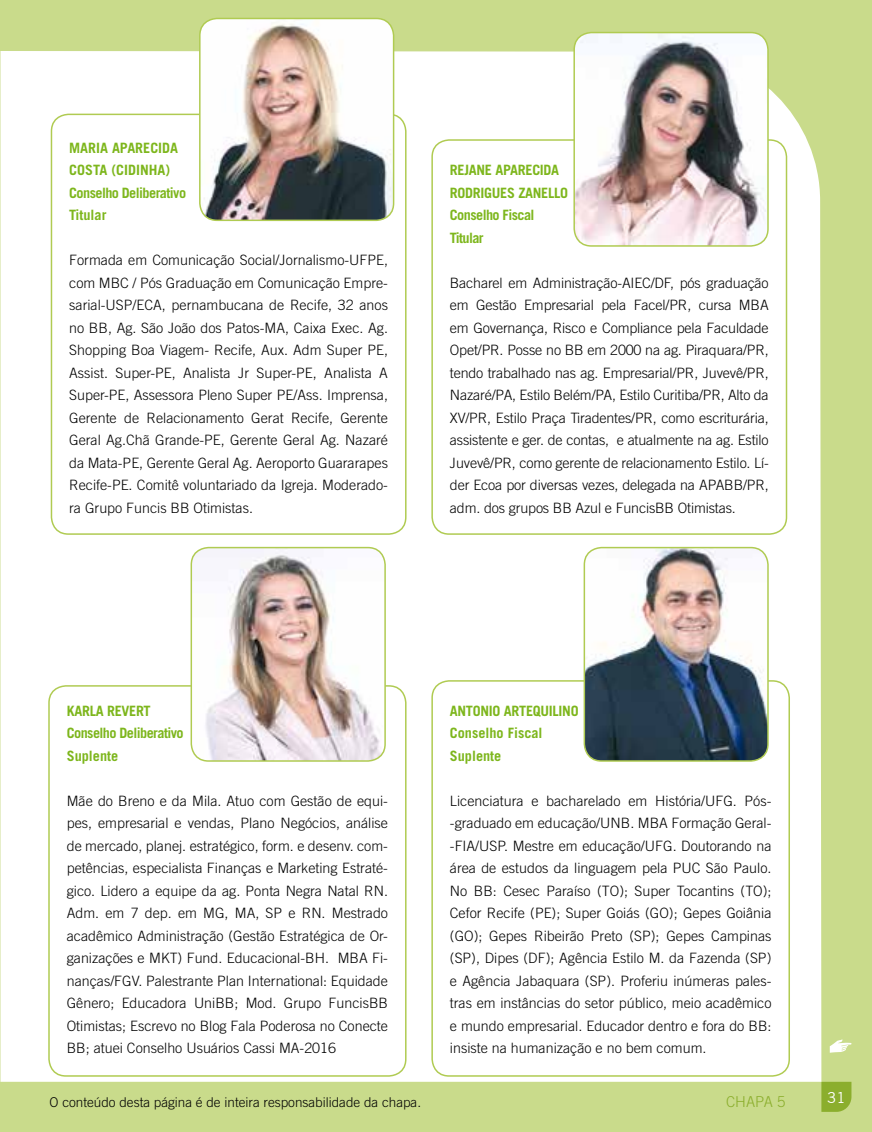
<style>
.page{position:relative;width:872px;height:1132px;background:#fff}
.page>*{position:absolute;margin:0;border:0;box-sizing:border-box;transform-origin:0 0}
.t1{font:300 15px "Trade Gothic";color:#8bae2d}
.t2{font:15px "Trade Gothic";color:#fff}
.t3{font:300 14.25px/22.5px "Trade Gothic";color:#000;text-align:justify}
.t4{font:700 14.25px/22.5px "Trade Gothic";color:#7db61c}
.t5{font:700 14.25px/22.5px "Trade Gothic";letter-spacing:-.02em;color:#7db61c}
.t6{font:700 14.25px/22.5px "Trade Gothic";letter-spacing:-.04em;color:#7db61c}
.t7{font:300 13.5px "Trade Gothic";color:#000}
</style>
<div class="page">
<div style="left:0;top:0;width:872px;height:1131px;background:#c9db8b"></div>
<svg style="left:821px;top:1081px;width:30px;height:30px"></svg>
<div style="left:0;top:51px;width:821px;height:1030px;background:#fff"></div>
<svg style="left:829px;top:1039px;width:22px;height:13px"></svg>
<div style="left:432px;top:680px;width:357px;height:395px;background:#fff;border-radius:17px"></div>
<div style="left:431px;top:680px;width:359px;height:396px;border:2px solid #b0cb52;border-radius:17px"></div>
<div style="left:49px;top:685px;width:357px;height:390px;background:#fff;border-radius:17px"></div>
<div style="left:48px;top:685px;width:358px;height:391px;border:2px solid #b0cb52;border-radius:17px"></div>
<img style="left:192px;top:547px;width:193px;height:213px">
<div style="left:190px;top:546px;width:196px;height:215px;border:2px solid #b0cb52;border-radius:17px"></div>
<div style="left:51px;top:114px;width:355px;height:420px;background:#fff;border-radius:17px"></div>
<div style="left:51px;top:114px;width:355px;height:420px;border:2px solid #b0cb52;border-radius:17px"></div>
<img style="left:200px;top:18px;width:193px;height:202px">
<div style="left:199px;top:18px;width:195px;height:203px;border:2px solid #b0cb52;border-radius:17px"></div>
<div style="left:432px;top:140px;width:354px;height:394px;background:#fff;border-radius:17px"></div>
<div style="left:431px;top:139px;width:356px;height:395px;border:2px solid #b0cb52;border-radius:17px"></div>
<img style="left:576px;top:33px;width:192px;height:213px">
<div style="left:573px;top:32px;width:195px;height:215px;border:2px solid #b0cb52;border-radius:17px"></div>
<img style="left:584px;top:547px;width:184px;height:213px">
<div style="left:583px;top:546px;width:185px;height:215px;border:2px solid #b0cb52;border-radius:17px"></div>
<p class="t4" style="left:69px;top:136px;width:118px">MARIA APARECIDA<br>COSTA (CIDINHA)<br>Conselho Deliberativo<br>Titular</p>
<p class="t3" style="left:69px;top:249px;width:320px">Formada em Comunicação Social/Jornalismo-UFPE, com MBC / Pós Graduação em Comunicação Empre&shy;sarial-USP/ECA, pernambucana de Recife, 32 anos no BB, Ag. São João dos Patos-MA, Caixa Exec. Ag.<br>Shopping Boa Viagem- Recife, Aux. Adm Super PE, Assist. Super-PE, Analista Jr Super-PE, Analista A Super-PE, Assessora Pleno Super PE/Ass. Imprensa, Gerente de Relacionamento Gerat Recife, Gerente Geral Ag.Chã Grande-PE, Gerente Geral Ag. Nazaré da Mata-PE, Gerente Geral Ag. Aeroporto Guararapes Recife-PE. Comitê voluntariado da Igreja. Moderado&shy;ra Grupo Funcis BB Otimistas.</p>
<p class="t5" style="left:450px;top:158px;width:120px">REJANE APARECIDA<br>RODRIGUES ZANELLO<br>Conselho Fiscal<br>Titular</p>
<p class="t3" style="left:450px;top:271px;width:320px">Bacharel em Administração-AIEC/DF, pós graduação em Gestão Empresarial pela Facel/PR, cursa MBA em Governança, Risco e Compliance pela Faculdade Opet/PR. Posse no BB em 2000 na ag. Piraquara/PR, tendo trabalhado nas ag. Empresarial/PR, Juvevê/PR, Nazaré/PA, Estilo Belém/PA, Estilo Curitiba/PR, Alto da XV/PR, Estilo Praça Tiradentes/PR, como escriturária, assistente e ger. de contas, e atualmente na ag. Estilo Juvevê/PR, como gerente de relacionamento Estilo. Lí&shy;der Ecoa por diversas vezes, delegada na APABB/PR, adm. dos grupos BB Azul e FuncisBB Otimistas.</p>
<p class="t6" style="left:67px;top:698px;width:118px">KARLA REVERT<br>Conselho Deliberativo<br>Suplente</p>
<p class="t3" style="left:67px;top:789px;width:323px">Mãe do Breno e da Mila. Atuo com Gestão de equi&shy;pes, empresarial e vendas, Plano Negócios, análise de mercado, planej. estratégico, form. e desenv. com&shy;petências, especialista Finanças e Marketing Estraté&shy;gico. Lidero a equipe da ag. Ponta Negra Natal RN.<br>Adm. em 7 dep. em MG, MA, SP e RN. Mestrado acadêmico Administração (Gestão Estratégica de Or&shy;ganizações e MKT) Fund. Educacional-BH. MBA Fi&shy;nanças/FGV. Palestrante Plan International: Equidade Gênero; Educadora UniBB; Mod. Grupo FuncisBB Otimistas; Escrevo no Blog Fala Poderosa no Conecte BB; atuei Conselho Usuários Cassi MA-2016</p>
<p class="t7" style="left:50px;top:1094px;width:373px">O conteúdo desta página é de inteira responsabilidade da chapa.</p>
<p class="t4" style="left:450px;top:698px;width:130px">ANTONIO ARTEQUILINO<br>Conselho Fiscal<br>Suplente</p>
<p class="t3" style="left:450px;top:789px;width:323px">Licenciatura e bacharelado em História/UFG. Pós--graduado em educação/UNB. MBA Formação Geral--FIA/USP. Mestre em educação/UFG. Doutorando na área de estudos da linguagem pela PUC São Paulo.<br>No BB: Cesec Paraíso (TO); Super Tocantins (TO); Cefor Recife (PE); Super Goiás (GO); Gepes Goiânia (GO); Gepes Ribeirão Preto (SP); Gepes Campinas (SP), Dipes (DF); Agência Estilo M. da Fazenda (SP) e Agência Jabaquara (SP). Proferiu inúmeras pales&shy;tras em instâncias do setor público, meio acadêmico e mundo empresarial. Educador dentro e fora do BB: insiste na humanização e no bem comum.</p>
<p class="t1" style="left:726px;top:1092px;width:61px">CHAPA 5</p>
<p class="t2" style="left:827px;top:1087px;width:20px">31</p>
</div>
